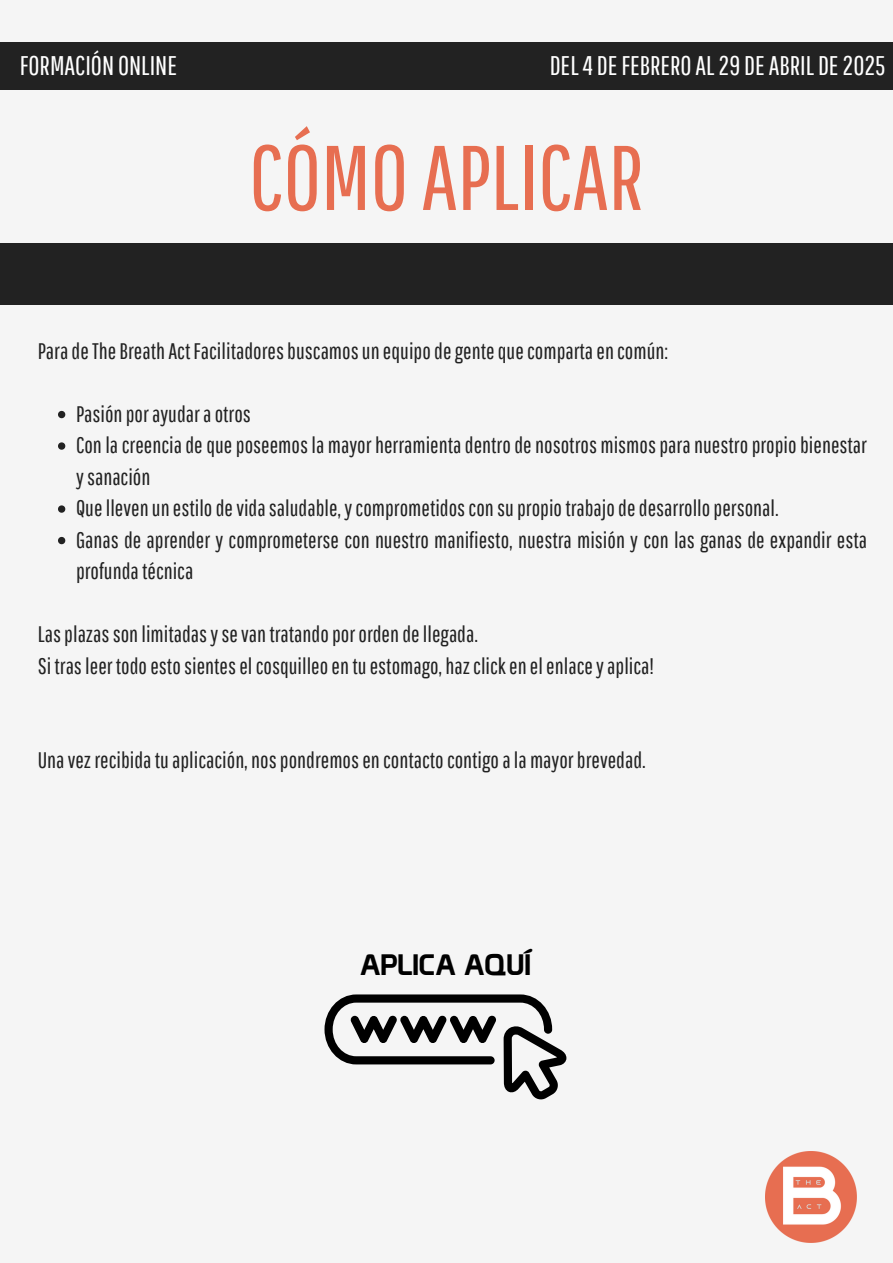
<style>
.page{position:relative;width:893px;height:1263px;background:#f5f5f5}
.page>*{position:absolute;margin:0;border:0;box-sizing:border-box;transform-origin:0 0}
.t1{font:91.5px "Pathway Gothic One";color:#e76e51}
.t2{font:28.88px "Prototype";color:#000}
.t3{font:27px "Pathway Gothic One";color:#fff}
.t4{font:22.5px/31.5px "Pathway Gothic One";color:#222}
</style>
<div class="page">
<div style="left:0;top:42px;width:893px;height:47px;background:#222"></div>
<div style="left:0;top:243px;width:893px;height:62px;background:#222"></div>
<svg style="left:58px;top:411px;width:7px;height:7px"></svg>
<svg style="left:58px;top:442px;width:7px;height:8px"></svg>
<svg style="left:58px;top:505px;width:7px;height:8px"></svg>
<svg style="left:58px;top:537px;width:7px;height:7px"></svg>
<svg style="left:324px;top:994px;width:242px;height:106px"></svg>
<img style="left:765px;top:1152px;width:91px;height:91px">
<p class="t3" style="left:20px;top:50px;width:159px">FORMACIÓN ONLINE</p>
<h2 class="t3" style="left:550px;top:50px;width:337px">DEL4 DEFEBRERO AL 29 DEABRIL DE 2025</h2>
<p class="t1" style="left:249px;top:123px;width:396px">CÓMO APLICAR</p>
<h2 class="t4" style="left:38px;top:334px;width:632px">ParadeTheBreathActFacilitadoresbuscamosunequipodegentequecompartaencomún:</h2>
<h1 class="t4" style="left:76px;top:397px;width:176px">Pasiónporayudaraotros</h1>
<p class="t4" style="left:76px;top:429px;width:792px">Con la creencia de que poseemos la mayor herramienta dentro de nosotros mismos para nuestro propio bienestar ysanación</p>
<p class="t4" style="left:76px;top:492px;width:704px">Quellevenunestilodevidasaludable,ycomprometidosconsupropiotrabajodedesarrollopersonal.</p>
<p class="t4" style="left:76px;top:523px;width:792px">Ganas de aprender y comprometerse con nuestro manifiesto, nuestra misión y con las ganas de expandir esta profundatécnica</p>
<p class="t4" style="left:38px;top:618px;width:442px">Lasplazassonlimitadasysevantratandoporordendellegada.</p>
<p class="t4" style="left:38px;top:649px;width:618px">Si trasleer todoestosienteselcosquilleoentuestomago,hazclickenelenlaceyaplica!</p>
<p class="t4" style="left:38px;top:744px;width:609px">Unavezrecibidatuaplicación,nospondremosencontactocontigoalamayorbrevedad.</p>
<p class="t2" style="left:360px;top:948px;width:173px">APLICA AQUÍ</p>
</div>
